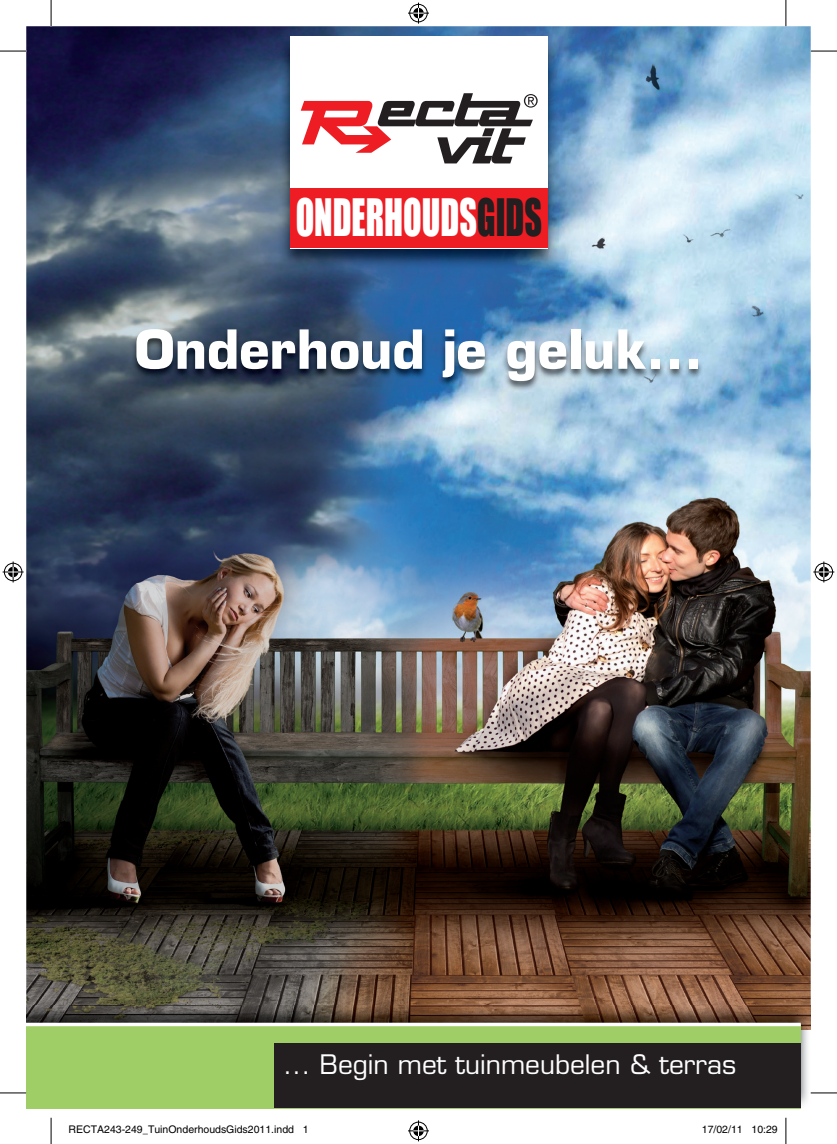
<style>
.page{position:relative;width:837px;height:1144px;background:#fff}
.page>*{position:absolute;margin:0;border:0;box-sizing:border-box;transform-origin:0 0}
.t1{font:700 52.5px "Eurostile LT";color:#fff}
.t2{font:47.43px "Impact";color:#fff;scale:.72 1}
.t3{font:26.25px "Eurostile LT";color:#fff}
.t4{font:10.5px "Helvetica";color:#000}
.s1{color:#231f20}
</style>
<div class="page">
<img style="left:26px;top:26px;width:784px;height:1083px">
<img style="left:26px;top:1005px;width:784px;height:25px">
<div style="left:26px;top:1025px;width:774px;height:84px;background:#9fce66"></div>
<hr style="left:26px;top:1023px;width:774px;height:3px;background:#fff">
<img style="left:278px;top:35px;width:280px;height:234px">
<div style="left:289px;top:36px;width:258px;height:212px;background:#fff"></div>
<div style="left:289px;top:188px;width:258px;height:60px;background:#ee1d23"></div>
<svg style="left:300px;top:93px;width:237px;height:70px"></svg>
<div style="left:274px;top:1043px;width:526px;height:65px;background:#231f20"></div>
<img style="left:131px;top:329px;width:572px;height:62px">
<svg style="left:0;top:51px;width:26px;height:1px"></svg>
<svg style="left:810px;top:51px;width:26px;height:1px"></svg>
<svg style="left:0;top:1092px;width:26px;height:1px"></svg>
<svg style="left:810px;top:1092px;width:26px;height:1px"></svg>
<svg style="left:51px;top:0;width:1px;height:26px"></svg>
<svg style="left:51px;top:1118px;width:1px;height:26px"></svg>
<svg style="left:785px;top:0;width:1px;height:26px"></svg>
<svg style="left:785px;top:1118px;width:1px;height:26px"></svg>
<svg style="left:408px;top:3px;width:21px;height:21px"></svg>
<svg style="left:408px;top:1120px;width:21px;height:21px"></svg>
<svg style="left:3px;top:561px;width:21px;height:21px"></svg>
<svg style="left:813px;top:561px;width:21px;height:21px"></svg>
<h2 class="t2" style="left:295px;top:188px;width:344px">ONDERHOUDS<span class="s1">GIDS</span></h2>
<h1 class="t1" style="left:135px;top:317px;width:570px">Onderhoud je geluk...</h1>
<h3 class="t3" style="left:283px;top:1049px;width:454px">... Begin met tuinmeubelen &amp; terras</h3>
<p class="t4" style="left:69px;top:1124px;width:241px">RECTA243-249_TuinOnderhoudsGids2011.indd 1</p>
<p class="t4" style="left:701px;top:1124px;width:77px">17/02/11 10:29</p>
</div>
